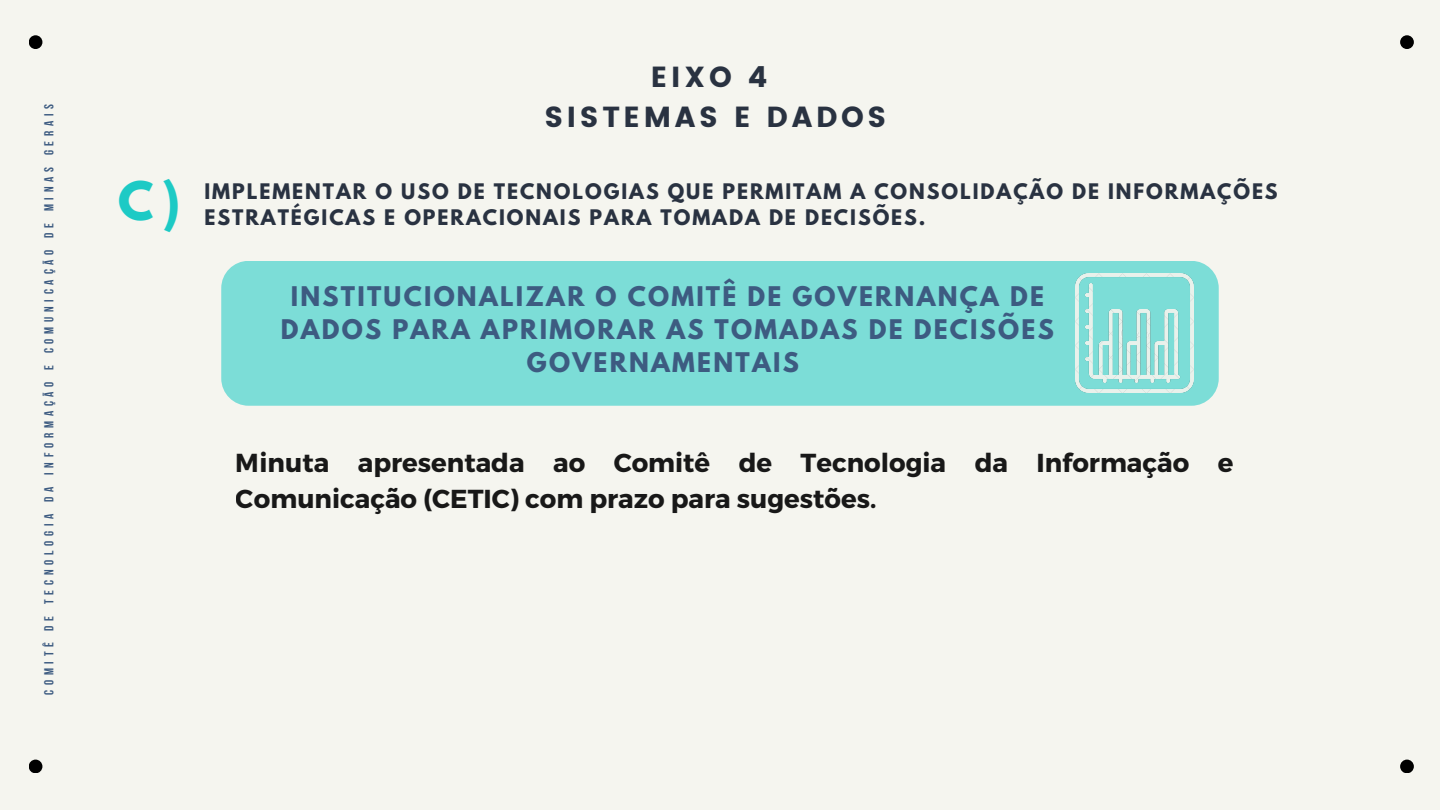
<style>
.page{position:relative;width:1440px;height:810px;background:#f5f5ef}
.page>*{position:absolute;margin:0;border:0;box-sizing:border-box;transform-origin:0 0}
.t1{font:700 47px "League Spartan";color:#1dcac5}
.t2{font:29px "Poppins";letter-spacing:.125em;color:#293241}
.t3{font:700 26px/36px "Montserrat";color:#000}
.t4{font:700 24px/33px "League Spartan";letter-spacing:.095em;color:#3d5b81;text-align:center}
.t5{font:700 19px "League Spartan";letter-spacing:.1em;color:#293241}
.t6{font:700 13px "Bebas Neue";letter-spacing:.37em;color:#3d5b81}
</style>
<div class="page">
<div style="left:1400px;top:760px;width:14px;height:13px;background:#000;border-radius:50%"></div>
<div style="left:1400px;top:35px;width:14px;height:14px;background:#000;border-radius:50%"></div>
<div style="left:29px;top:760px;width:13px;height:13px;background:#000;border-radius:50%"></div>
<div style="left:29px;top:35px;width:13px;height:14px;background:#000;border-radius:50%"></div>
<div style="left:221px;top:261px;width:998px;height:145px;background:#7cddd7"></div>
<img style="left:1075px;top:274px;width:119px;height:118px">
<p class="t6" style="left:44px;top:695px;width:593px;rotate:-90deg">COMITÊ DE TECNOLOGIA DA INFORMAÇÃO E COMUNICAÇÃO DE MINAS GERAIS</p>
<p class="t1" style="left:118px;top:177px;width:64px">C)</p>
<p class="t2" style="left:651px;top:60px;width:118px">EIXO 4</p>
<p class="t2" style="left:545px;top:100px;width:343px">SISTEMAS E DADOS</p>
<p class="t5" style="left:204px;top:182px;width:1075px">IMPLEMENTAR O USO DE TECNOLOGIAS QUE PERMITAM A CONSOLIDAÇÃO DE INFORMAÇÕES</p>
<p class="t5" style="left:204px;top:208px;width:723px">ESTRATÉGICAS E OPERACIONAIS PARA TOMADA DE DECISÕES.</p>
<p class="t4" style="left:281px;top:283px;width:775px">INSTITUCIONALIZAR O COMITÊ DE GOVERNANÇA DE<br>DADOS PARA APRIMORAR AS TOMADAS DE DECISÕES<br>GOVERNAMENTAIS</p>
<h3 class="t3" style="left:236px;top:443px;width:999px">Minuta apresentada ao Comitê de Tecnologia da Informação e<br>Comunicação (CETIC) com prazo para sugestões.</h3>
</div>
